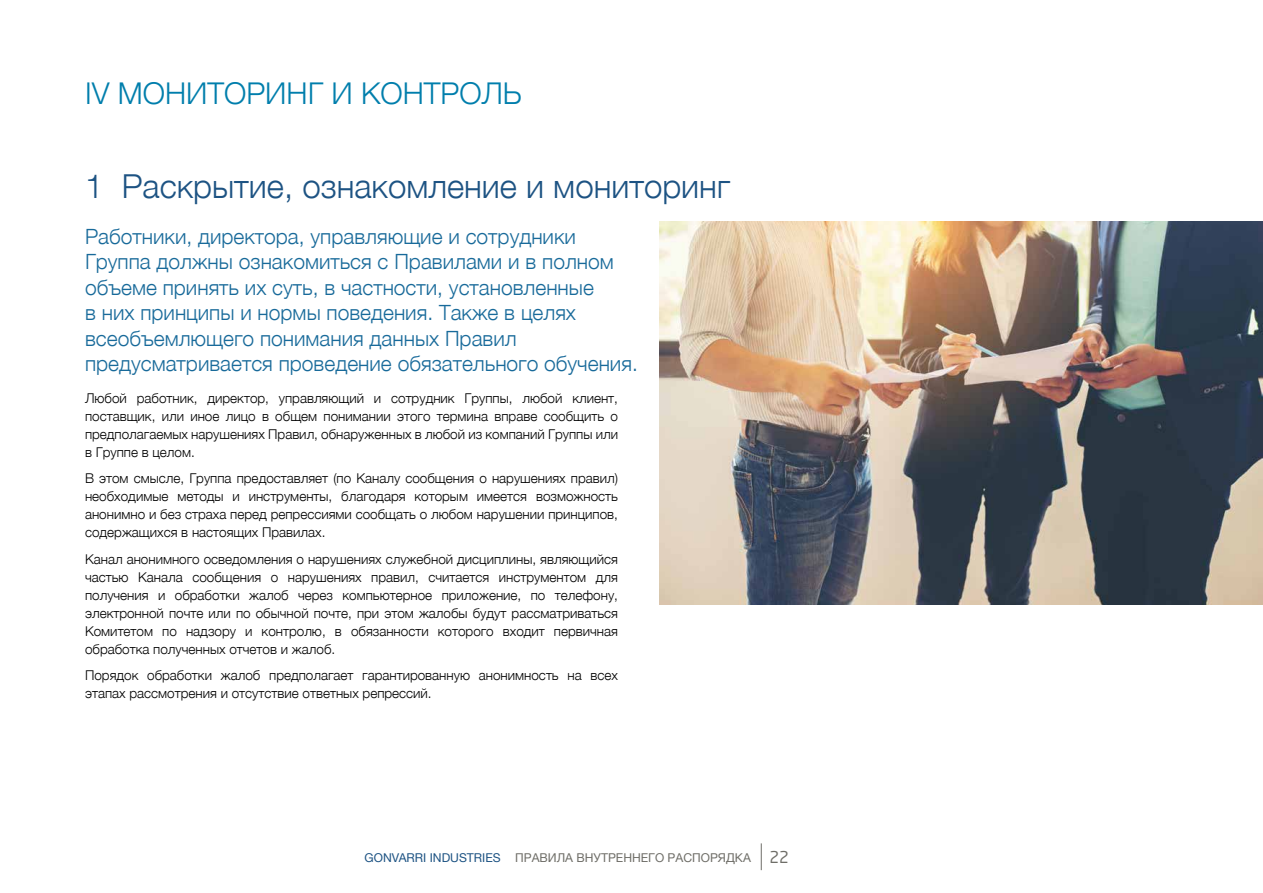
<style>
.page{position:relative;width:1263px;height:893px;background:#fff}
.page>*{position:absolute;margin:0;border:0;box-sizing:border-box;transform-origin:0 0}
.t1{font:300 33px "Helvetica Neue";color:#1d5383}
.t2{font:300 30px "Helvetica Neue";color:#007eac}
.t3{font:300 21px/25.5px "Helvetica Neue";color:#186a9a}
.t4{font:300 13.5px/18px "Helvetica Neue";color:#000;text-align:justify}
.t5{font:12.15px "Helvetica Neue";color:#6f6e68}
.s1{color:#1d5383}
.s2{font-family:"Neo Tech Std";font-size:16.2px}
</style>
<div class="page">
<img style="left:659px;top:221px;width:604px;height:383px">
<svg style="left:761px;top:843px;width:1px;height:27px"></svg>
<h2 class="t2" style="left:85px;top:69px;width:438px">IV МОНИТОРИНГ И КОНТРОЛЬ</h2>
<h1 class="t1" style="left:85px;top:159px;width:647px">1 Раскрытие, ознакомление и мониторинг</h1>
<p class="t3" style="left:85px;top:222px;width:554px">Работники, директора, управляющие и сотрудники Группа должны ознакомиться с Правилами и в полном объеме принять их суть, в частности, установленные<br>в них принципы и нормы поведения. Также в целях всеобъемлющего понимания данных Правил предусматривается проведение обязательного обучения.</p>
<p class="t4" style="left:85px;top:388px;width:534px">Любой работник, директор, управляющий и сотрудник Группы, любой клиент, поставщик, или иное лицо в общем понимании этого термина вправе сообщить о предполагаемых нарушениях Правил, обнаруженных в любой из компаний Группы или в Группе в целом.</p>
<p class="t4" style="left:85px;top:469px;width:534px">В этом смысле, Группа предоставляет (по Каналу сообщения о нарушениях правил) необходимые методы и инструменты, благодаря которым имеется возможность анонимно и без страха перед репрессиями сообщать о любом нарушении принципов, содержащихся в настоящих Правилах.</p>
<p class="t4" style="left:85px;top:549px;width:534px">Канал анонимного осведомления о нарушениях служебной дисциплины, являющийся частью Канала сообщения о нарушениях правил, считается инструментом для получения и обработки жалоб через компьютерное приложение, по телефону, электронной почте или по обычной почте, при этом жалобы будут рассматриваться Комитетом по надзору и контролю, в обязанности которого входит первичная обработка полученных отчетов и жалоб.</p>
<p class="t4" style="left:85px;top:666px;width:534px">Порядок обработки жалоб предполагает гарантированную анонимность на всех этапах рассмотрения и отсутствие ответных репрессий.</p>
<p class="t5" style="left:365px;top:849px;width:426px"><span class="s1">GONVARRI INDUSTRIES</span> ПРАВИЛА ВНУТРЕННЕГО РАСПОРЯДКА <span class="s2">22</span></p>
</div>
